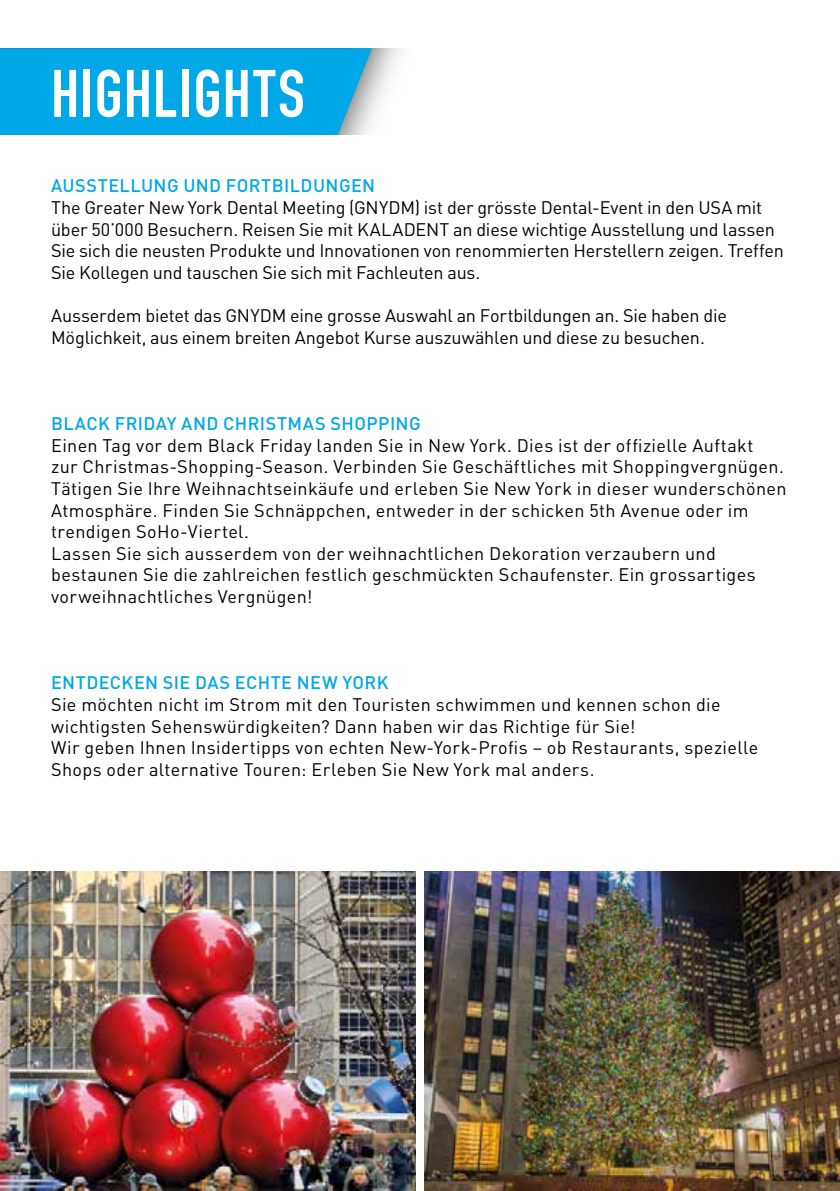
<style>
.page{position:relative;width:840px;height:1191px;background:#fff}
.page>*{position:absolute;margin:0;border:0;box-sizing:border-box;transform-origin:0 0}
.t1{font:66px "DIN Engschrift";letter-spacing:.015em;color:#fff}
.t2{font:18px/21.6px "DIN";letter-spacing:.02em;color:#000}
.t3{font:18px/21.6px "DIN";letter-spacing:-.01em;color:#000}
.t4{font:500 18px "DIN";letter-spacing:.02em;color:#00a8e7}
</style>
<div class="page">
<img style="left:839px;top:952px;width:1px;height:239px">
<div style="left:0;top:48px;width:372px;height:87px;background:#00a8e7"></div>
<img style="left:0;top:871px;width:415px;height:320px">
<img style="left:424px;top:871px;width:415px;height:320px">
<h1 class="t1" style="left:51px;top:55px;width:255px">HIGHLIGHTS</h1>
<p class="t4" style="left:51px;top:174px;width:325px">AUSSTELLUNG UND FORTBILDUNGEN</p>
<p class="t3" style="left:51px;top:196px;width:734px">The Greater New York Dental Meeting (GNYDM) ist der grösste Dental-Event in den USA mit über 50’000 Besuchern. Reisen Sie mit KALADENT an diese wichtige Ausstellung und lassen Sie sich die neusten Produkte und Innovationen von renommierten Herstellern zeigen. Treffen Sie Kollegen und tauschen Sie sich mit Fachleuten aus.</p>
<p class="t3" style="left:51px;top:304px;width:677px">Ausserdem bietet das GNYDM eine grosse Auswahl an Fortbildungen an. Sie haben die<br>Möglichkeit, aus einem breiten Angebot Kurse auszuwählen und diese zu besuchen.</p>
<p class="t4" style="left:51px;top:412px;width:371px">BLACK FRIDAY AND CHRISTMAS SHOPPING</p>
<p class="t2" style="left:51px;top:434px;width:736px">Einen Tag vor dem Black Friday landen Sie in New York. Dies ist der offizielle Auftakt<br>zur Christmas-Shopping-Season. Verbinden Sie Geschäftliches mit Shoppingvergnügen.<br>Tätigen Sie Ihre Weihnachtseinkäufe und erleben Sie New York in dieser wunderschönen Atmosphäre. Finden Sie Schnäppchen, entweder in der schicken 5th Avenue oder im trendigen SoHo-Viertel.<br>Lassen Sie sich ausserdem von der weihnachtlichen Dekoration verzaubern und bestaunen Sie die zahlreichen festlich geschmückten Schaufenster. Ein grossartiges vorweihnachtliches Vergnügen!</p>
<p class="t4" style="left:51px;top:671px;width:339px">ENTDECKEN SIE DAS ECHTE NEW YORK</p>
<p class="t2" style="left:51px;top:693px;width:708px">Sie möchten nicht im Strom mit den Touristen schwimmen und kennen schon die wichtigsten Sehenswürdigkeiten? Dann haben wir das Richtige für Sie!<br>Wir geben Ihnen Insidertipps von echten New-York-Profis – ob Restaurants, spezielle Shops oder alternative Touren: Erleben Sie New York mal anders.</p>
</div>
